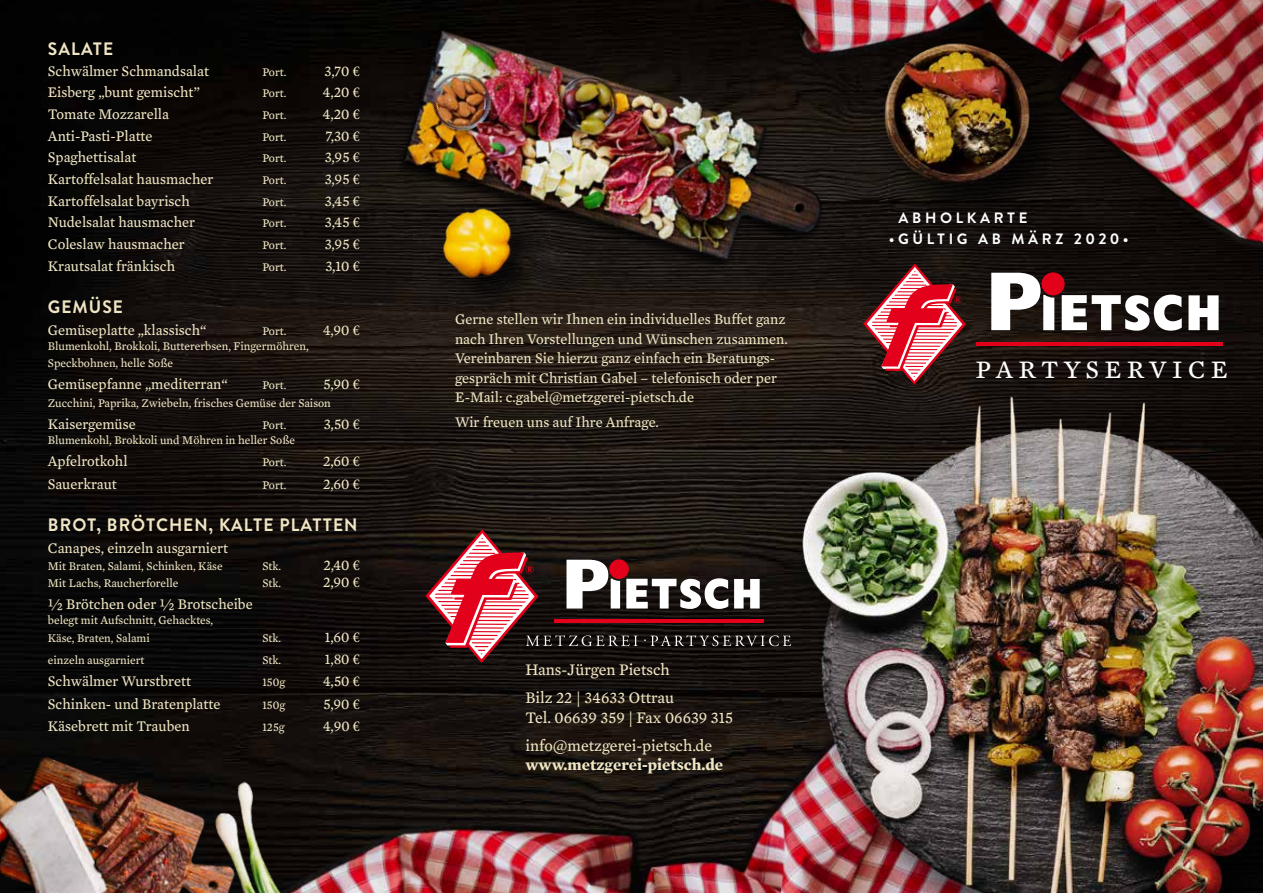
<style>
.page{position:relative;width:1263px;height:893px;background:#fff}
.page>*{position:absolute;margin:0;border:0;box-sizing:border-box;transform-origin:0 0}
.t1{font:25.65px "Mercury Text G3";letter-spacing:.22em;color:#fff}
.t2{font:700 18px "Brandon Text";letter-spacing:.06em;color:#f0e6c4}
.t3{font:16.5px/28px "Mercury Text G3";color:#f0e6c4}
.t4{font:700 16.5px "Mercury Text G3";color:#f0e6c4}
.t5{font:15px/19.5px "Mercury Text G3";color:#f0e6c4}
.t6{font:700 15px "Brandon Text";letter-spacing:.24em;color:#fff}
.t7{font:12px/17.2px "Mercury Text G3";color:#f0e6c4}
.s1{font-family:"Minion Pro";font-weight:500}
</style>
<div class="page">
<img style="left:0;top:0;width:438px;height:728px">
<img style="left:438px;top:0;width:825px;height:725px">
<img style="left:268px;top:725px;width:472px;height:168px">
<img style="left:863px;top:0;width:207px;height:228px">
<img style="left:740px;top:342px;width:523px;height:551px">
<img style="left:285px;top:0;width:578px;height:434px">
<img style="left:0;top:728px;width:309px;height:165px">
<svg style="left:863px;top:263px;width:103px;height:122px;background:#8c4248"></svg>
<div style="left:1041px;top:272px;width:23px;height:23px;background:#e2001a;border-radius:50%"></div>
<svg style="left:1062px;top:295px;width:120px;height:36px"></svg>
<svg style="left:1188px;top:295px;width:30px;height:35px"></svg>
<svg style="left:991px;top:273px;width:63px;height:57px"></svg>
<hr style="left:976px;top:342px;width:247px;height:4px;background:#e2001a">
<svg style="left:425px;top:529px;width:366px;height:134px;background:#563737"></svg>
<p class="t2" style="left:48px;top:36px;width:67px">SALATE</p>
<p class="t5" style="left:48px;top:61px;width:163px">Schwälmer Schmandsalat</p>
<p class="t7" style="left:262px;top:63px;width:26px">Port.</p>
<p class="t5" style="left:325px;top:61px;width:37px">3,70 <span class="s1">€</span></p>
<p class="t5" style="left:48px;top:83px;width:154px">Eisberg „bunt gemischt”</p>
<p class="t7" style="left:262px;top:85px;width:26px">Port.</p>
<p class="t5" style="left:323px;top:83px;width:39px">4,20 <span class="s1">€</span></p>
<p class="t5" style="left:48px;top:104px;width:123px">Tomate Mozzarella</p>
<p class="t7" style="left:262px;top:107px;width:26px">Port.</p>
<p class="t5" style="left:323px;top:104px;width:39px">4,20 <span class="s1">€</span></p>
<p class="t5" style="left:48px;top:126px;width:106px">Anti-Pasti-Platte</p>
<p class="t7" style="left:262px;top:128px;width:26px">Port.</p>
<p class="t5" style="left:325px;top:126px;width:36px">7,30 <span class="s1">€</span></p>
<p class="t5" style="left:48px;top:148px;width:90px">Spaghettisalat</p>
<p class="t7" style="left:262px;top:150px;width:26px">Port.</p>
<p class="t5" style="left:325px;top:148px;width:37px">3,95 <span class="s1">€</span></p>
<p class="t5" style="left:48px;top:169px;width:167px">Kartoffelsalat hausmacher</p>
<p class="t7" style="left:262px;top:171px;width:26px">Port.</p>
<p class="t5" style="left:325px;top:169px;width:37px">3,95 <span class="s1">€</span></p>
<p class="t5" style="left:48px;top:191px;width:143px">Kartoffelsalat bayrisch</p>
<p class="t7" style="left:262px;top:193px;width:26px">Port.</p>
<p class="t5" style="left:325px;top:191px;width:36px">3,45 <span class="s1">€</span></p>
<p class="t5" style="left:48px;top:212px;width:149px">Nudelsalat hausmacher</p>
<p class="t7" style="left:262px;top:215px;width:26px">Port.</p>
<p class="t5" style="left:325px;top:212px;width:36px">3,45 <span class="s1">€</span></p>
<p class="t5" style="left:48px;top:234px;width:138px">Coleslaw hausmacher</p>
<p class="t7" style="left:262px;top:236px;width:26px">Port.</p>
<p class="t5" style="left:325px;top:234px;width:37px">3,95 <span class="s1">€</span></p>
<p class="t5" style="left:48px;top:256px;width:129px">Krautsalat fränkisch</p>
<p class="t7" style="left:262px;top:258px;width:26px">Port.</p>
<p class="t5" style="left:325px;top:256px;width:36px">3,10 <span class="s1">€</span></p>
<p class="t2" style="left:48px;top:295px;width:77px">GEMÜSE</p>
<p class="t5" style="left:48px;top:320px;width:160px">Gemüseplatte „klassisch“</p>
<p class="t7" style="left:262px;top:322px;width:26px">Port.</p>
<p class="t5" style="left:323px;top:320px;width:39px">4,90 <span class="s1">€</span></p>
<p class="t7" style="left:48px;top:337px;width:262px">Blumenkohl, Brokkoli, Buttererbsen, Fingermöhren,<br>Speckbohnen, helle Soße</p>
<p class="t5" style="left:48px;top:375px;width:181px">Gemüsepfanne „mediterran“</p>
<p class="t7" style="left:262px;top:377px;width:26px">Port.</p>
<p class="t5" style="left:323px;top:375px;width:38px">5,90 <span class="s1">€</span></p>
<p class="t7" style="left:48px;top:394px;width:285px">Zucchini, Paprika, Zwiebeln, frisches Gemüse der Saison</p>
<p class="t5" style="left:48px;top:414px;width:89px">Kaisergemüse</p>
<p class="t7" style="left:262px;top:416px;width:26px">Port.</p>
<p class="t5" style="left:324px;top:414px;width:37px">3,50 <span class="s1">€</span></p>
<p class="t7" style="left:48px;top:431px;width:249px">Blumenkohl, Brokkoli und Möhren in heller Soße</p>
<p class="t5" style="left:48px;top:452px;width:81px">Apfelrotkohl</p>
<p class="t7" style="left:262px;top:454px;width:26px">Port.</p>
<p class="t5" style="left:323px;top:452px;width:38px">2,60 <span class="s1">€</span></p>
<p class="t5" style="left:48px;top:474px;width:71px">Sauerkraut</p>
<p class="t7" style="left:262px;top:476px;width:26px">Port.</p>
<p class="t5" style="left:323px;top:474px;width:38px">2,60 <span class="s1">€</span></p>
<p class="t2" style="left:48px;top:512px;width:311px">BROT, BRÖTCHEN, KALTE PLATTEN</p>
<p class="t5" style="left:48px;top:538px;width:182px">Canapes, einzeln ausgarniert</p>
<p class="t7" style="left:48px;top:557px;width:176px">Mit Braten, Salami, Schinken, Käse</p>
<p class="t7" style="left:262px;top:557px;width:20px">Stk.</p>
<p class="t5" style="left:323px;top:555px;width:38px">2,40 <span class="s1">€</span></p>
<p class="t7" style="left:48px;top:574px;width:132px">Mit Lachs, Raucherforelle</p>
<p class="t7" style="left:262px;top:574px;width:20px">Stk.</p>
<p class="t5" style="left:323px;top:572px;width:38px">2,90 <span class="s1">€</span></p>
<p class="t5" style="left:48px;top:595px;width:206px">½ Brötchen oder ½ Brotscheibe</p>
<p class="t7" style="left:48px;top:612px;width:167px">belegt mit Aufschnitt, Gehacktes,<br>Käse, Braten, Salami</p>
<p class="t7" style="left:262px;top:629px;width:20px">Stk.</p>
<p class="t5" style="left:325px;top:627px;width:37px">1,60 <span class="s1">€</span></p>
<p class="t7" style="left:48px;top:651px;width:98px">einzeln ausgarniert</p>
<p class="t7" style="left:262px;top:651px;width:20px">Stk.</p>
<p class="t5" style="left:325px;top:649px;width:37px">1,80 <span class="s1">€</span></p>
<p class="t5" style="left:48px;top:672px;width:145px">Schwälmer Wurstbrett</p>
<p class="t7" style="left:262px;top:674px;width:24px">150g</p>
<p class="t5" style="left:323px;top:672px;width:38px">4,50 <span class="s1">€</span></p>
<p class="t5" style="left:48px;top:694px;width:174px">Schinken- und Bratenplatte</p>
<p class="t7" style="left:262px;top:696px;width:24px">150g</p>
<p class="t5" style="left:323px;top:694px;width:38px">5,90 <span class="s1">€</span></p>
<p class="t5" style="left:48px;top:716px;width:143px">Käsebrett mit Trauben</p>
<p class="t7" style="left:262px;top:719px;width:24px">125g</p>
<p class="t5" style="left:323px;top:716px;width:39px">4,90 <span class="s1">€</span></p>
<p class="t5" style="left:455px;top:309px;width:334px">Gerne stellen wir Ihnen ein individuelles Buffet ganz nach Ihren Vorstellungen und Wünschen zusammen.<br>Vereinbaren Sie hierzu ganz einfach ein Beratungs&shy;gespräch mit Christian Gabel – telefonisch oder per E-Mail: c.gabel@metzgerei-pietsch.de</p>
<p class="t5" style="left:455px;top:412px;width:205px">Wir freuen uns auf Ihre Anfrage.</p>
<p class="t3" style="left:525px;top:656px;width:150px">Hans-Jürgen Pietsch<br>Bilz 22 | 34633 Ottrau</p>
<p class="t3" style="left:525px;top:703px;width:209px">Tel. 06639 359 | Fax 06639 315 info@metzgerei-pietsch.de</p>
<p class="t4" style="left:525px;top:754px;width:199px">www.metzgerei-pietsch.de</p>
<p class="t6" style="left:899px;top:207px;width:130px">ABHOLKARTE</p>
<p class="t6" style="left:889px;top:229px;width:241px">•GÜLTIG AB MÄRZ 2020•</p>
<h1 class="t1" style="left:976px;top:355px;width:253px">PARTYSERVICE</h1>
</div>
